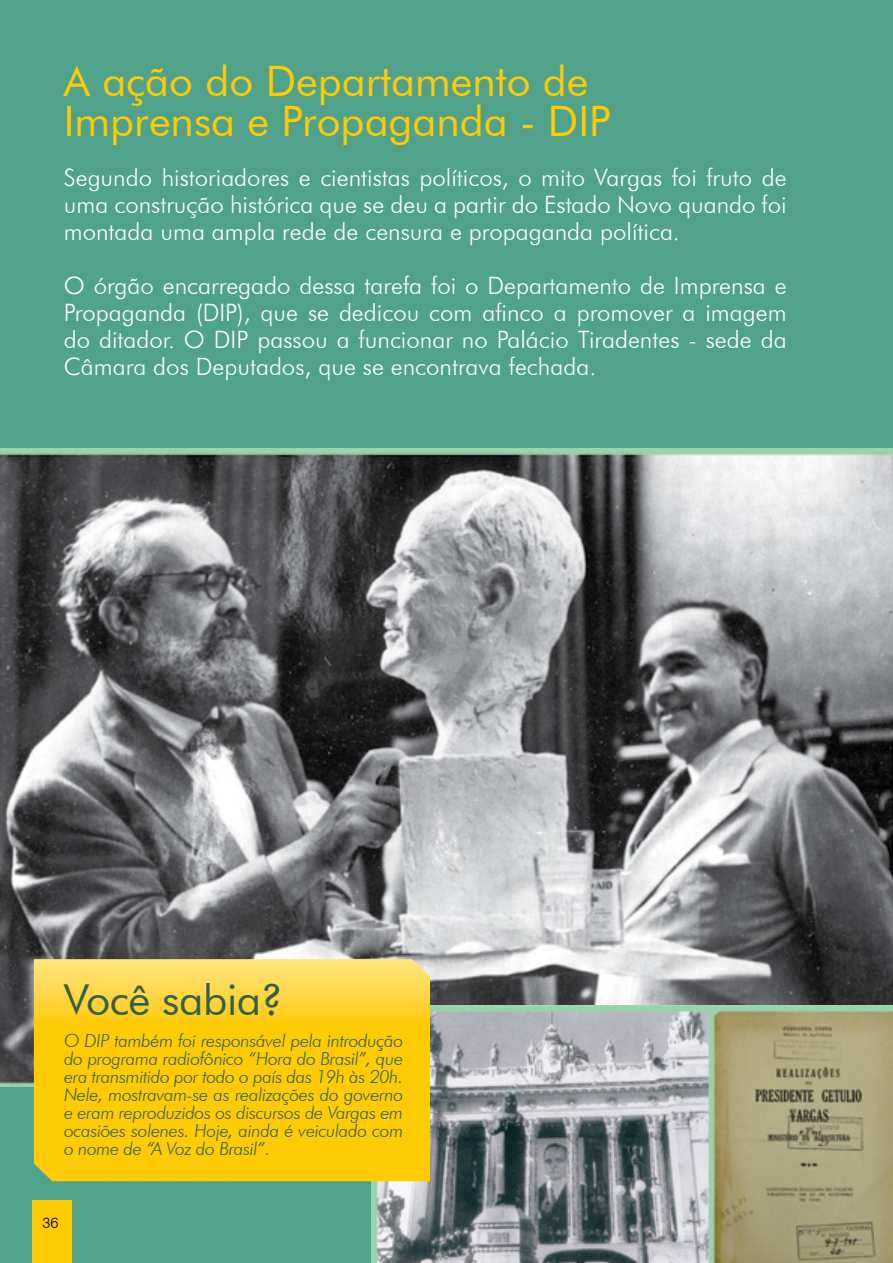
<style>
.page{position:relative;width:893px;height:1263px;background:#50a38a}
.page>*{position:absolute;margin:0;border:0;box-sizing:border-box;transform-origin:0 0}
.t1{font:42.75px "Futura BT";letter-spacing:-.01em;color:#326144}
.t2{font:42px/40.5px "Futura BT";color:#ffcb05}
.t3{font:300 24px/27px "Futura BT";color:#fff;text-align:justify}
.t4{font:italic 300 18px/18px "Futura BT";letter-spacing:-.02em;color:#326144;text-align:justify}
.t5{font:300 15px "Swiss 721 BT";color:#000}
</style>
<div class="page">
<img style="left:0;top:449px;width:893px;height:637px">
<img style="left:372px;top:1005px;width:521px;height:258px">
<svg style="left:34px;top:959px;width:396px;height:222px;background:#fece19"></svg>
<div style="left:32px;top:1200px;width:39px;height:63px;background:#ffcb05"></div>
<h2 class="t2" style="left:64px;top:60px;width:548px">A ação do Departamento de<br>Imprensa e Propaganda - DIP</h2>
<p class="t3" style="left:64px;top:164px;width:724px">Segundo historiadores e cientistas políticos, o mito Vargas foi fruto de uma construção histórica que se deu a partir do Estado Novo quando foi montada uma ampla rede de censura e propaganda política.</p>
<p class="t3" style="left:64px;top:272px;width:724px">O órgão encarregado dessa tarefa foi o Departamento de Imprensa e Propaganda (DIP), que se dedicou com afinco a promover a imagem do ditador. O DIP passou a funcionar no Palácio Tiradentes - sede da Câmara dos Deputados, que se encontrava fechada.</p>
<h1 class="t1" style="left:64px;top:974px;width:221px">Você sabia?</h1>
<p class="t4" style="left:64px;top:1031px;width:341px">O DIP também foi responsável pela introdução do programa radiofônico “Hora do Brasil”, que era transmitido por todo o país das 19h às 20h.<br>Nele, mostravam-se as realizações do governo e eram reproduzidos os discursos de Vargas em ocasiões solenes. Hoje, ainda é veiculado com o nome de “A Voz do Brasil”.</p>
<p class="t5" style="left:43px;top:1213px;width:17px">36</p>
</div>
